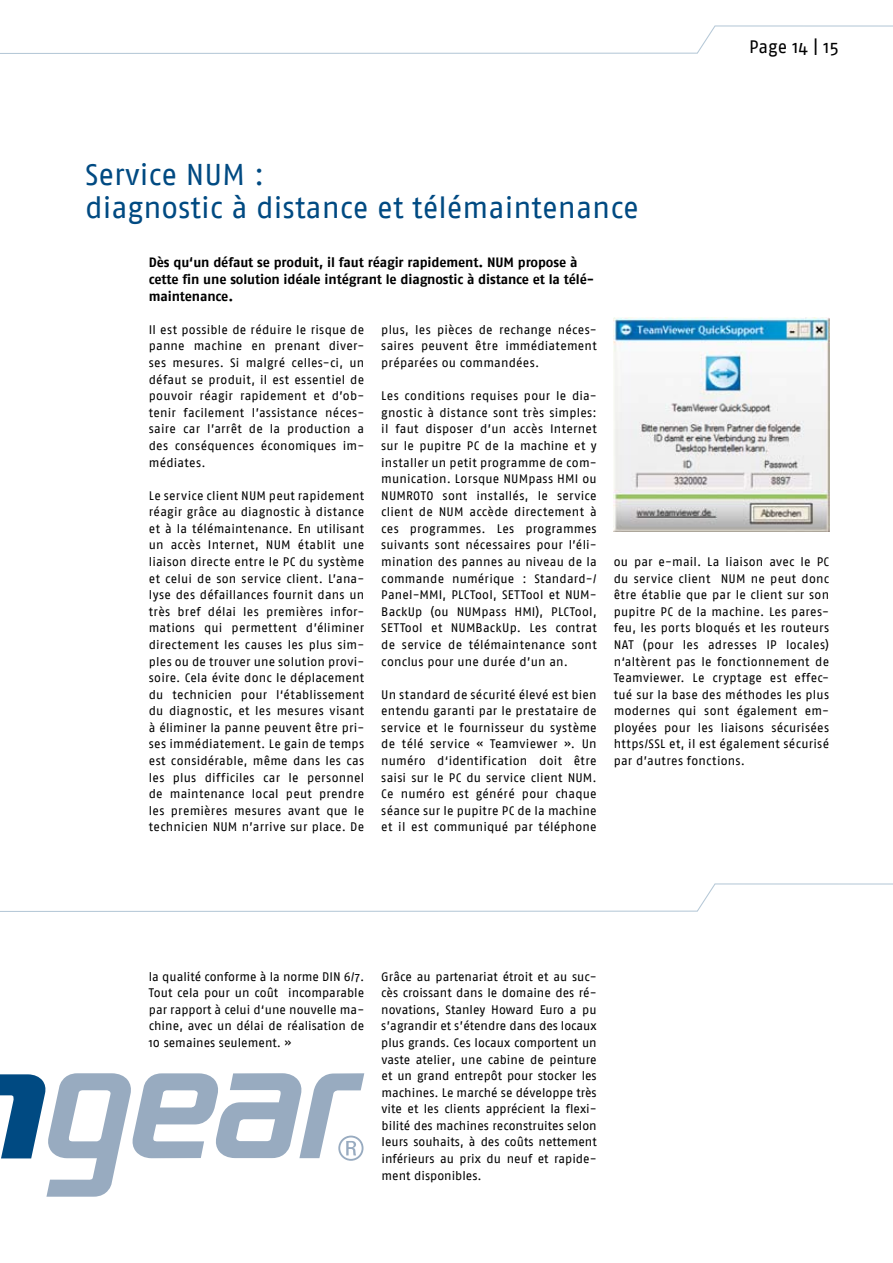
<style>
.page{position:relative;width:893px;height:1263px;background:#fff}
.page>*{position:absolute;margin:0;border:0;box-sizing:border-box;transform-origin:0 0}
.t1{font:30px/33.2px "Fago No";color:#004a82}
.t2{font:18px "Fago No";color:#000}
.t3{font:700 13.5px/16.6px "Fago No";letter-spacing:-.01em;color:#000}
.t4{font:12.3px/16.6px "Fago No";letter-spacing:.015em;color:#000;text-align:justify}
</style>
<div class="page">
<svg style="left:0;top:25px;width:893px;height:29px"></svg>
<svg style="left:0;top:883px;width:893px;height:29px"></svg>
<svg style="left:0;top:1073px;width:364px;height:124px"></svg>
<img style="left:614px;top:317px;width:215px;height:214px">
<h2 class="t2" style="left:749px;top:37px;width:91px">Page 14 | 15</h2>
<h1 class="t1" style="left:85px;top:157px;width:555px">Service NUM :<br>diagnostic à distance et télémaintenance</h1>
<p class="t3" style="left:149px;top:254px;width:447px">Dès qu‘un défaut se produit, il faut réagir rapidement. NUM propose à cette fin une solution idéale intégrant le diagnostic à distance et la télé&shy;maintenance.</p>
<p class="t4" style="left:381px;top:321px;width:217px">plus, les pièces de rechange néces&shy;saires peuvent être immédiatement préparées ou commandées.</p>
<p class="t4" style="left:381px;top:387px;width:217px">Les conditions requises pour le dia&shy;gnostic à distance sont très simples: il faut disposer d’un accès Internet sur le pupitre PC de la machine et y installer un petit programme de com&shy;munication. Lorsque NUMpass HMI ou NUMROTO sont installés, le service client de NUM accède directement à ces programmes. Les programmes suivants sont nécessaires pour l’éli&shy;mination des pannes au niveau de la commande numérique : Standard-/ Panel-MMI, PLCTool, SETTool et NUM-BackUp (ou NUMpass HMI), PLCTool, SETTool et NUMBackUp. Les contrat de service de télémaintenance sont conclus pour une durée d’un an.</p>
<p class="t4" style="left:381px;top:686px;width:217px">Un standard de sécurité élevé est bien entendu garanti par le prestataire de service et le fournisseur du système de télé service « Teamviewer ». Un numéro d‘identification doit être saisi sur le PC du service client NUM.<br>Ce numéro est généré pour chaque séance sur le pupitre PC de la machine et il est communiqué par téléphone</p>
<p class="t4" style="left:149px;top:321px;width:217px">Il est possible de réduire le risque de panne machine en prenant diver&shy;ses mesures. Si malgré celles-ci, un défaut se produit, il est essentiel de pouvoir réagir rapidement et d’ob&shy;tenir facilement l’assistance néces&shy;saire car l’arrêt de la production a des conséquences économiques im&shy;médiates.</p>
<p class="t4" style="left:149px;top:487px;width:217px">Le service client NUM peut rapidement réagir grâce au diagnostic à distance et à la télémaintenance. En utilisant un accès Internet, NUM établit une liaison directe entre le PC du système et celui de son service client. L’ana&shy;lyse des défaillances fournit dans un très bref délai les premières infor&shy;mations qui permettent d’éliminer directement les causes les plus sim&shy;ples ou de trouver une solution provi&shy;soire. Cela évite donc le déplacement du technicien pour l‘établissement du diagnostic, et les mesures visant à éliminer la panne peuvent être pri&shy;ses immédiatement. Le gain de temps est considérable, même dans les cas les plus difficiles car le personnel de maintenance local peut prendre les premières mesures avant que le technicien NUM n’arrive sur place. De</p>
<p class="t4" style="left:614px;top:553px;width:217px">ou par e-mail. La liaison avec le PC du service client NUM ne peut donc être établie que par le client sur son pupitre PC de la machine. Les pares&shy;feu, les ports bloqués et les routeurs NAT (pour les adresses IP locales) n‘altèrent pas le fonctionnement de Teamviewer. Le cryptage est effec&shy;tué sur la base des méthodes les plus modernes qui sont également em&shy;ployées pour les liaisons sécurisées https/SSL et, il est également sécurisé par d’autres fonctions.</p>
<p class="t4" style="left:149px;top:968px;width:217px">la qualité conforme à la norme DIN 6/7.<br>Tout cela pour un coût incomparable par rapport à celui d‘une nouvelle ma&shy;chine, avec un délai de réalisation de 10 semaines seulement. »</p>
<p class="t4" style="left:381px;top:968px;width:217px">Grâce au partenariat étroit et au suc&shy;cès croissant dans le domaine des ré&shy;novations, Stanley Howard Euro a pu s’agrandir et s’étendre dans des locaux plus grands. Ces locaux comportent un vaste atelier, une cabine de peinture et un grand entrepôt pour stocker les machines. Le marché se développe très vite et les clients apprécient la flexi&shy;bilité des machines reconstruites selon leurs souhaits, à des coûts nettement inférieurs au prix du neuf et rapide&shy;ment disponibles.</p>
</div>
